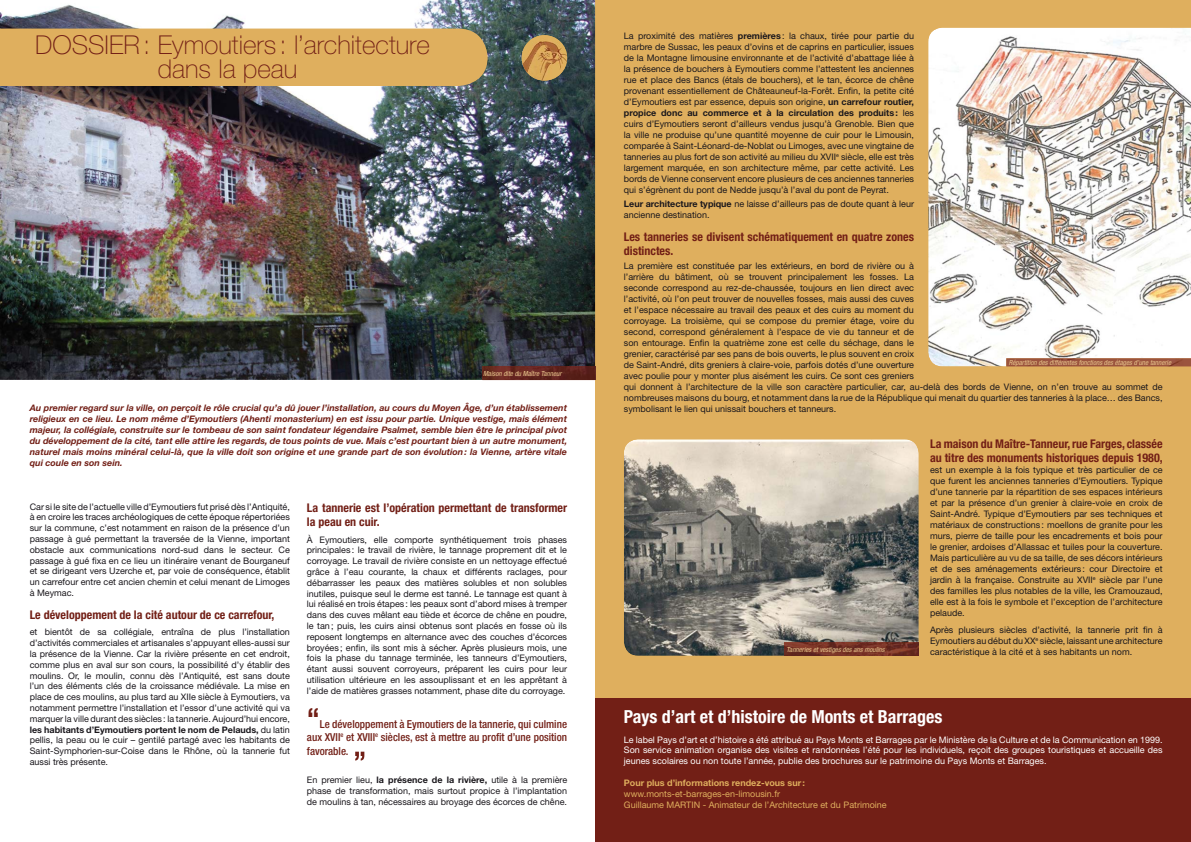
<style>
.page{position:relative;width:1191px;height:842px;background:#fff}
.page>*{position:absolute;margin:0;border:0;box-sizing:border-box;transform-origin:0 0}
.t1{font:700 condensed 28px "Helvetica Neue LT Std";color:#721f16}
.t2{font:100 26px/24px "Helvetica Neue LT Std";color:#721f16;text-align:center}
.t3{font:700 condensed 18px "Helvetica Neue LT Std";color:#fff}
.t4{font:700 condensed 12px/14.4px "Helvetica Neue LT Std";color:#721f16}
.t5{font:500 condensed 11px/13.2px "Helvetica Neue LT Std";color:#721f16;text-align:right}
.t6{font:9px/11px "Helvetica Neue LT Std";color:#1a171c;text-align:justify}
.t7{font:italic 700 9px/11px "Helvetica Neue LT Std";color:#721f16;text-align:justify}
.t8{font:9px/10.8px "Helvetica Neue LT Std";color:#fff;text-align:justify}
.t9{font:9px/10.8px "Helvetica Neue LT Std";color:#dfaf5e}
.t10{font:700 9px "Helvetica Neue LT Std";color:#dfaf5e}
.t11{font:italic condensed 7px "Helvetica Neue LT Std";color:#e9c68d}
.s1{font-weight:700}
</style>
<div class="page">
<div style="left:595px;top:697px;width:596px;height:145px;background:#721f16"></div>
<div style="left:595px;top:0;width:596px;height:697px;background:#dfaf5e"></div>
<img style="left:624px;top:439px;width:294px;height:217px">
<img style="left:0;top:0;width:595px;height:380px">
<div style="left:0;top:29px;width:487px;height:57px;background:#dfaf5e"></div>
<img style="left:522px;top:35px;width:45px;height:46px;border-radius:50%">
<img style="left:928px;top:28px;width:263px;height:338px">
<svg style="left:355px;top:752px;width:9px;height:8px"></svg>
<img style="left:784px;top:642px;width:134px;height:14px">
<img style="left:482px;top:366px;width:113px;height:14px">
<img style="left:1006px;top:358px;width:185px;height:8px">
<h2 class="t2" style="left:35px;top:33px;width:396px">DOSSIER : Eymoutiers : l’architecture dans la peau</h2>
<p class="t11" style="left:483px;top:371px;width:80px">Maison dite du Maître Tanneur</p>
<p class="t7" style="left:30px;top:403px;width:539px">Au premier regard sur la ville, on perçoit le rôle crucial qu’a dû jouer l’installation, au cours du Moyen Âge, d’un établissement religieux en ce lieu. Le nom même d’Eymoutiers (Ahenti monasterium) en est issu pour partie. Unique vestige, mais élément majeur, la collégiale, construite sur le tombeau de son saint fondateur légendaire Psalmet, semble bien être le principal pivot du développement de la cité, tant elle attire les regards, de tous points de vue. Mais c’est pourtant bien à un autre monument, naturel mais moins minéral celui-là, que la ville doit son origine et une grande part de son évolution : la Vienne, artère vitale qui coule en son sein.</p>
<p class="t6" style="left:30px;top:502px;width:262px">Car si le site de l’actuelle ville d’Eymoutiers fut prisé dès l’Antiquité, à en croire les traces archéologiques de cette époque répertoriées sur la commune, c’est notamment en raison de la présence d’un passage à gué permettant la traversée de la Vienne, important obstacle aux communications nord-sud dans le secteur. Ce passage à gué fixa en ce lieu un itinéraire venant de Bourganeuf et se dirigeant vers Uzerche et, par voie de conséquence, établit un carrefour entre cet ancien chemin et celui menant de Limoges à Meymac.</p>
<h3 class="t4" style="left:30px;top:608px;width:246px">Le développement de la cité autour de ce carrefour,</h3>
<p class="t6" style="left:30px;top:627px;width:262px">et bientôt de sa collégiale, entraîna de plus l’installation d’activités commerciales et artisanales s’appuyant elles-aussi sur la présence de la Vienne. Car la rivière présente en cet endroit, comme plus en aval sur son cours, la possibilité d’y établir des moulins. Or, le moulin, connu dès l’Antiquité, est sans doute l’un des éléments clés de la croissance médiévale. La mise en place de ces moulins, au plus tard au XIIe siècle à Eymoutiers, va notamment permettre l’installation et l’essor d’une activité qui va marquer la ville durant des siècles : la tannerie. Aujourd’hui encore, <span class="s1">les habitants d’Eymoutiers portent le nom de Pelauds,</span> du latin pellis, la peau ou le cuir – gentilé partagé avec les habitants de Saint-Symphorien-sur-Coise dans le Rhône, où la tannerie fut aussi très présente.</p>
<h3 class="t4" style="left:307px;top:501px;width:262px">La tannerie est l’opération permettant de transformer la peau en cuir.</h3>
<p class="t6" style="left:307px;top:535px;width:262px">À Eymoutiers, elle comporte synthétiquement trois phases principales : le travail de rivière, le tannage proprement dit et le corroyage. Le travail de rivière consiste en un nettoyage effectué grâce à l’eau courante, la chaux et différents raclages, pour débarrasser les peaux des matières solubles et non solubles inutiles, puisque seul le derme est tanné. Le tannage est quant à lui réalisé en trois étapes : les peaux sont d’abord mises à tremper dans des cuves mêlant eau tiède et écorce de chêne en poudre, le tan ; puis, les cuirs ainsi obtenus sont placés en fosse où ils reposent longtemps en alternance avec des couches d’écorces broyées ; enfin, ils sont mis à sécher. Après plusieurs mois, une fois la phase du tannage terminée, les tanneurs d’Eymoutiers, étant aussi souvent corroyeurs, préparent les cuirs pour leur utilisation ultérieure en les assouplissant et en les apprêtant à l’aide de matières grasses notamment, phase dite du corroyage.</p>
<h1 class="t1" style="left:307px;top:707px;width:14px">“</h1>
<p class="t5" style="left:307px;top:717px;width:262px">Le développement à Eymoutiers de la tannerie, qui culmine aux XVII<sup>e</sup> et XVIII<sup>e</sup> siècles, est à mettre au profit d’une position</p>
<p class="t5" style="left:307px;top:745px;width:43px">favorable.</p>
<p class="t6" style="left:307px;top:775px;width:262px">En premier lieu, <span class="s1">la présence de la rivière,</span> utile à la première phase de transformation, mais surtout propice à l’implantation de moulins à tan, nécessaires au broyage des écorces de chêne.</p>
<p class="t6" style="left:624px;top:31px;width:292px">La proximité des matières <span class="s1">premières</span> : la chaux, tirée pour partie du marbre de Sussac, les peaux d’ovins et de caprins en particulier, issues de la Montagne limousine environnante et de l’activité d’abattage liée à la présence de bouchers à Eymoutiers comme l’attestent les anciennes rue et place des Bancs (étals de bouchers), et le tan, écorce de chêne provenant essentiellement de Châteauneuf-la-Forêt. Enfin, la petite cité d’Eymoutiers est par essence, depuis son origine, <span class="s1">un carrefour routier, propice donc au commerce et à la circulation des produits :</span> les cuirs d’Eymoutiers seront d’ailleurs vendus jusqu’à Grenoble. Bien que la ville ne produise qu’une quantité moyenne de cuir pour le Limousin, comparée à Saint-Léonard-de-Noblat ou Limoges, avec une vingtaine de tanneries au plus fort de son activité au milieu du XVII<sup>e</sup> siècle, elle est très largement marquée, en son architecture même, par cette activité. Les bords de Vienne conservent encore plusieurs de ces anciennes tanneries qui s’égrènent du pont de Nedde jusqu’à l’aval du pont de Peyrat.</p>
<p class="t6" style="left:624px;top:199px;width:292px"><span class="s1">Leur architecture typique</span> ne laisse d’ailleurs pas de doute quant à leur ancienne destination.</p>
<h3 class="t4" style="left:624px;top:230px;width:292px">Les tanneries se divisent schématiquement en quatre zones distinctes.</h3>
<p class="t6" style="left:624px;top:261px;width:540px;text-align:left">La première est constituée par les extérieurs, en bord de rivière ou à<br>l’arrière du bâtiment, où se trouvent principalement les fosses. La<br>seconde correspond au rez-de-chaussée, toujours en lien direct avec<br>l’activité, où l’on peut trouver de nouvelles fosses, mais aussi des cuves<br>et l’espace nécessaire au travail des peaux et des cuirs au moment du<br>corroyage. La troisième, qui se compose du premier étage, voire du<br>second, correspond généralement à l’espace de vie du tanneur et de<br>son entourage. Enfin la quatrième zone est celle du séchage, dans le<br>grenier, caractérisé par ses pans de bois ouverts, le plus souvent en croix<br>de Saint-André, dits greniers à claire-voie, parfois dotés d’une ouverture<br>avec poulie pour y monter plus aisément les cuirs. Ce sont ces greniers<br>qui donnent à l’architecture de la ville son caractère particulier, car, au-delà des bords de Vienne, on n’en trouve au sommet de nombreuses maisons du bourg, et notamment dans la rue de la République qui menait du quartier des tanneries à la place… des Bancs, symbolisant le lien qui unissait bouchers et tanneurs.</p>
<h3 class="t4" style="left:930px;top:437px;width:234px">La maison du Maître-Tanneur, rue Farges, classée au titre des monuments historiques depuis 1980,</h3>
<p class="t6" style="left:930px;top:465px;width:234px">est un exemple à la fois typique et très particulier de ce que furent les anciennes tanneries d’Eymoutiers. Typique d’une tannerie par la répartition de ses espaces intérieurs et par la présence d’un grenier à claire-voie en croix de Saint-André. Typique d’Eymoutiers par ses techniques et matériaux de constructions : moellons de granite pour les murs, pierre de taille pour les encadrements et bois pour le grenier, ardoises d’Allassac et tuiles pour la couverture.<br>Mais particulière au vu de sa taille, de ses décors intérieurs et de ses aménagements extérieurs : cour Directoire et jardin à la française. Construite au XVII<sup>e</sup> siècle par l’une des familles les plus notables de la ville, les Cramouzaud, elle est à la fois le symbole et l’exception de l’architecture pelaude.</p>
<p class="t6" style="left:930px;top:625px;width:234px">Après plusieurs siècles d’activité, la tannerie prit fin à Eymoutiers au début du XX<sup>e</sup> siècle, laissant une architecture caractéristique à la cité et à ses habitants un nom.</p>
<p class="t11" style="left:1008px;top:360px;width:164px">Répartition des différentes fonctions des étages d’une tannerie</p>
<p class="t11" style="left:786px;top:647px;width:100px">Tanneries et vestiges des ans moulins</p>
<h3 class="t3" style="left:624px;top:710px;width:320px">Pays d’art et d’histoire de Monts et Barrages</h3>
<p class="t8" style="left:624px;top:735px;width:540px">Le label Pays d’art et d’histoire a été attribué au Pays Monts et Barrages par le Ministère de la Culture et de la Communication en 1999.<br>Son service animation organise des visites et randonnées l’été pour les individuels, reçoit des groupes touristiques et accueille des jeunes scolaires ou non toute l’année, publie des brochures sur le patrimoine du Pays Monts et Barrages.</p>
<p class="t10" style="left:624px;top:780px;width:182px">Pour plus d’informations rendez-vous sur :</p>
<p class="t9" style="left:624px;top:789px;width:264px">www.monts-et-barrages-en-limousin.fr<br>Guillaume MARTIN - Animateur de l’Architecture et du Patrimoine</p>
</div>
